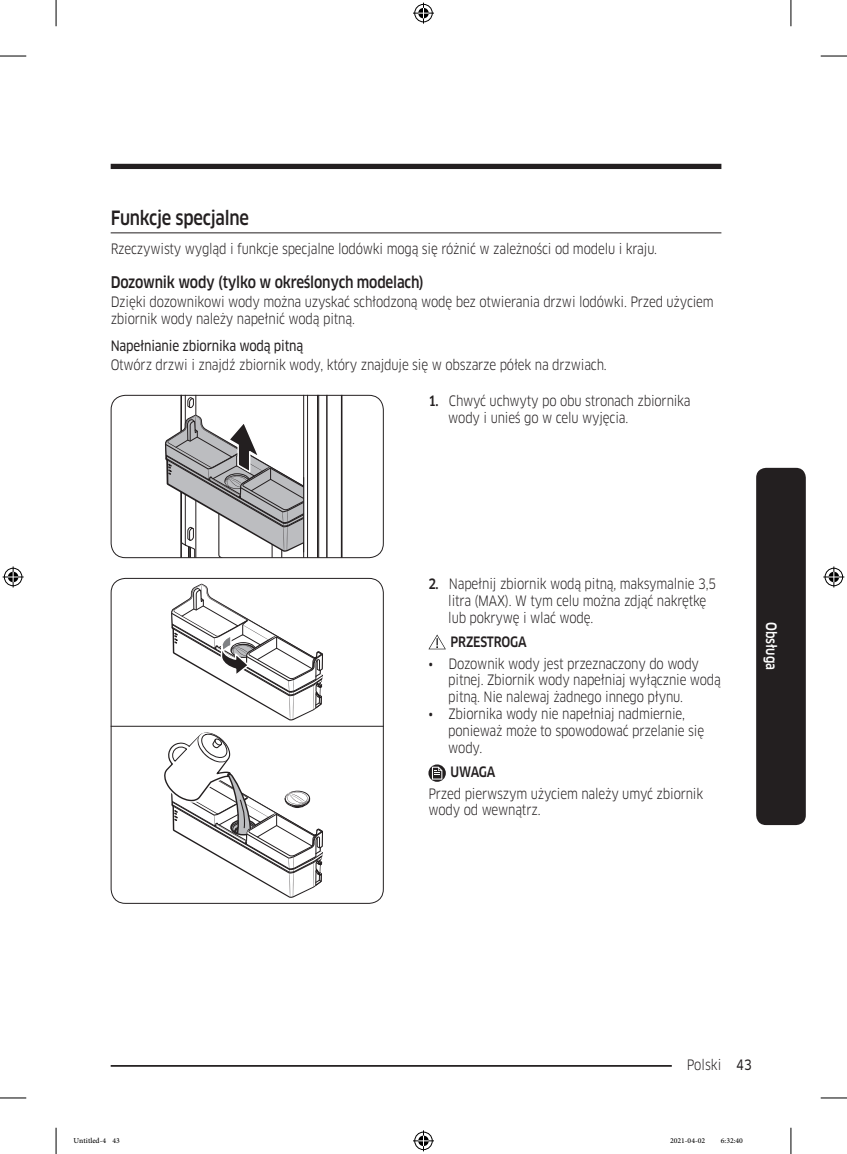
<style>
.page{position:relative;width:847px;height:1154px;background:#fff}
.page>*{position:absolute;margin:0;border:0;box-sizing:border-box;transform-origin:0 0}
.t1{font:500 19.25px "Samsung Clan Pro";letter-spacing:-.015em;color:#231f20;scale:.85 1}
.t2{font:500 15.75px "Samsung Clan Pro";letter-spacing:-.015em;color:#231f20;scale:.85 1}
.t3{font:14px/16.8px "Samsung Clan Pro";letter-spacing:-.015em;color:#231f20;scale:.85 1}
.t4{font:14px "Samsung Clan Pro News";letter-spacing:-.015em;color:#231f20;scale:.85 1}
.DL_DT_Icon{font:500 14px "Samsung Clan Pro";letter-spacing:-.015em;color:#231f20;scale:.85 1}
.Sidebar{font:500 14px "Samsung Clan Pro";color:#fff;scale:.85 1}
.t5{font:10.5px "Adobe Arabic";color:#000}
.s1{font-weight:500}
.s2{font-family:"Samsung Clan Pro News"}
</style>
<div class="page">
<div style="left:111px;top:164px;width:610px;height:5px;background:#231f20"></div>
<hr style="left:111px;top:1065px;width:610px;height:2px;background:#231f20">
<div style="left:671px;top:1055px;width:65px;height:17px;background:#fff"></div>
<div style="left:755px;top:468px;width:50px;height:357px;background:#231f20;border-radius:10px"></div>
<hr style="left:111px;top:232px;width:610px;height:1px;background:#231f20">
<svg style="left:165px;top:397px;width:177px;height:159px"></svg>
<div style="left:111px;top:395px;width:272px;height:163px;border:1px solid #231f20;border-radius:14px"></div>
<hr style="left:111px;top:726px;width:272px;height:1px;background:#231f20">
<svg style="left:162px;top:584px;width:161px;height:314px"></svg>
<div style="left:111px;top:578px;width:272px;height:326px;border:1px solid #231f20;border-radius:14px"></div>
<svg style="left:428px;top:634px;width:17px;height:15px"></svg>
<svg style="left:428px;top:764px;width:17px;height:18px"></svg>
<svg style="left:432px;top:767px;width:10px;height:12px"></svg>
<svg style="left:0;top:56px;width:26px;height:1px"></svg>
<svg style="left:820px;top:56px;width:26px;height:1px"></svg>
<svg style="left:0;top:1097px;width:26px;height:1px"></svg>
<svg style="left:820px;top:1097px;width:26px;height:1px"></svg>
<svg style="left:56px;top:0;width:1px;height:26px"></svg>
<svg style="left:56px;top:1128px;width:1px;height:26px"></svg>
<svg style="left:790px;top:0;width:1px;height:26px"></svg>
<svg style="left:790px;top:1128px;width:1px;height:26px"></svg>
<svg style="left:413px;top:3px;width:21px;height:21px"></svg>
<svg style="left:413px;top:1130px;width:21px;height:21px"></svg>
<svg style="left:3px;top:566px;width:21px;height:21px"></svg>
<svg style="left:823px;top:566px;width:21px;height:21px"></svg>
<h2 class="t1" style="left:111px;top:207px;width:164px">Funkcje specjalne</h2>
<p class="t3" style="left:111px;top:241px;width:644px">Rzeczywisty wygląd i funkcje specjalne lodówki mogą się różnić w zależności od modelu i kraju.</p>
<h3 class="t2" style="left:111px;top:273px;width:370px">Dozownik wody (tylko w określonych modelach)</h3>
<p class="t3" style="left:111px;top:294px;width:710px">Dzięki dozownikowi wody można uzyskać schłodzoną wodę bez otwierania drzwi lodówki. Przed użyciem zbiornik wody należy napełnić wodą pitną.</p>
<h4 class="t4" style="left:111px;top:337px;width:228px">Napełnianie zbiornika wodą pitną</h4>
<p class="t3" style="left:111px;top:356px;width:585px">Otwórz drzwi i znajdź zbiornik wody, który znajduje się w obszarze półek na drzwiach.</p>
<p class="t3" style="left:448px;top:392px;width:286px;text-indent:-20px"><span class="s1">1.</span> Chwyć uchwyty po obu stronach zbiornika wody i unieś go w celu wyjęcia.</p>
<p class="t3" style="left:448px;top:575px;width:316px;text-indent:-20px"><span class="s1">2.</span> Napełnij zbiornik wodą pitną, maksymalnie 3,5 litra (MAX). W tym celu można zdjąć nakrętkę lub pokrywę i wlać wodę.</p>
<p class="DL_DT_Icon" style="left:450px;top:633px;width:91px">PRZESTROGA</p>
<p class="t3" style="left:448px;top:655px;width:322px;text-indent:-20px">• Dozownik wody jest przeznaczony do wody pitnej. Zbiornik wody napełniaj wyłącznie wodą pitną. Nie nalewaj żadnego innego płynu.</p>
<p class="t3" style="left:448px;top:705px;width:302px;text-indent:-20px">• Zbiornika wody nie napełniaj nadmiernie, ponieważ może to spowodować przelanie się wody.</p>
<p class="DL_DT_Icon" style="left:450px;top:763px;width:54px">UWAGA</p>
<p class="t3" style="left:428px;top:785px;width:325px">Przed pierwszym użyciem należy umyć zbiornik wody od wewnątrz.</p>
<p class="Sidebar" style="left:779px;top:622px;width:58px;rotate:90deg">Obsługa</p>
<p class="t3" style="left:686px;top:1056px;width:78px">Polski <span class="s2">43</span></p>
<p class="t5" style="left:74px;top:1133px;width:48px">Untitled-4 43</p>
<p class="t5" style="left:669px;top:1133px;width:37px">2021-04-02</p>
<p class="t5" style="left:720px;top:1133px;width:24px">6:32:40</p>
</div>
